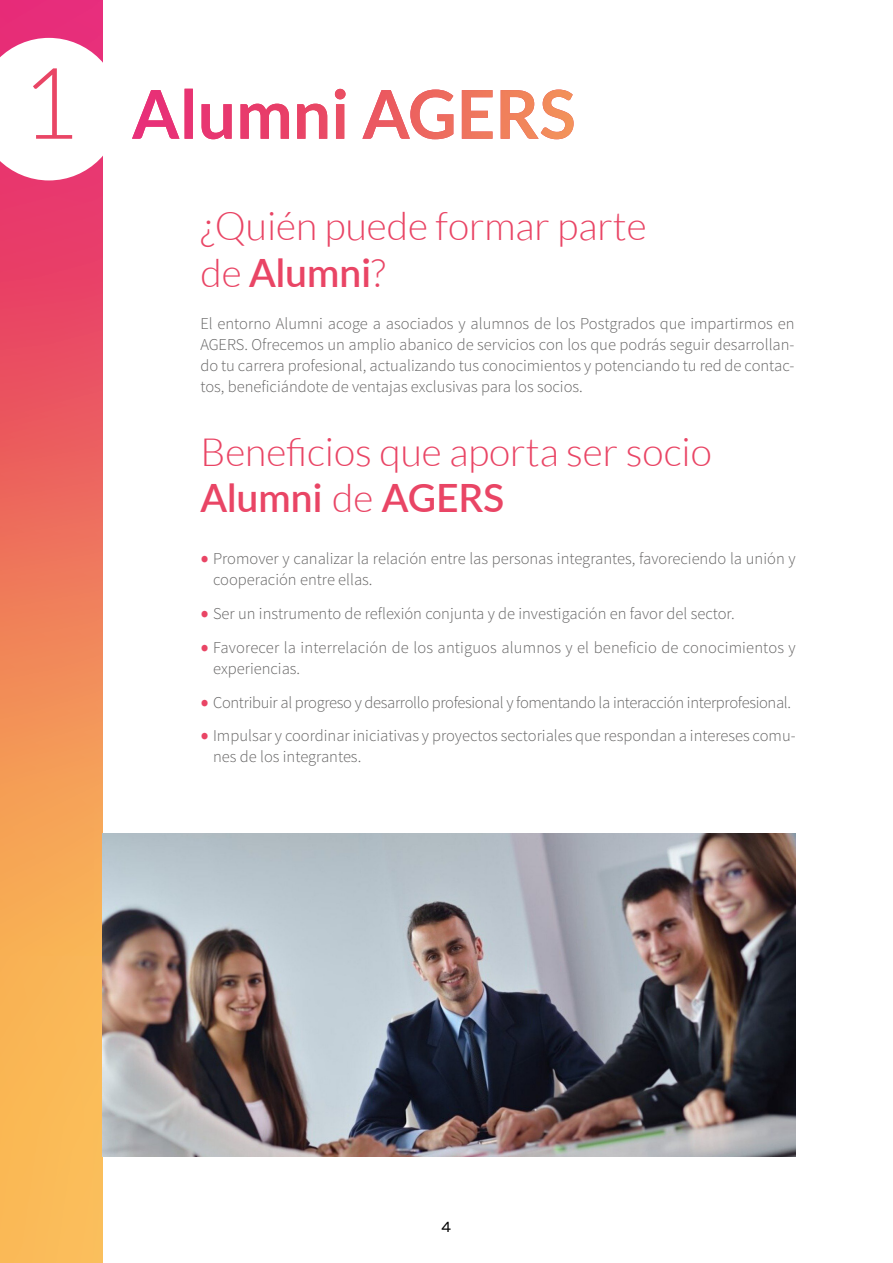
<style>
.page{position:relative;width:893px;height:1263px;background:#fff}
.page>*{position:absolute;margin:0;border:0;box-sizing:border-box;transform-origin:0 0}
.t1{font:300 99px "Lato";color:#e94565}
.t2{font:300 39px/46.5px "Lato";color:#e94565}
.t3{font:300 16.5px/21px "Source Sans Pro";color:#646363}
.t4{font:300 16.5px "Source Sans Pro";letter-spacing:-.02em;color:#646363}
.t5{font:15px "Muller";color:#000}
.s1{font-weight:600}
.s2{font-size:30px;color:#e94565}
</style>
<div class="page">
<img style="left:0;top:0;width:102px;height:1263px">
<svg style="left:0;top:38px;width:103px;height:142px"></svg>
<svg style="left:132px;top:89px;width:53px;height:50px"></svg>
<img style="left:185px;top:89px;width:389px;height:50px">
<img style="left:102px;top:834px;width:694px;height:323px">
<h1 class="t1" style="left:21px;top:50px;width:59px">1</h1>
<h2 class="t2" style="left:200px;top:203px;width:448px">¿Quién puede formar parte de <span class="s1">Alumni</span>?</h2>
<p class="t3" style="left:200px;top:313px;width:596px;text-align:justify">El entorno Alumni acoge a asociados y alumnos de los Postgrados que impartirmos en AGERS. Ofrecemos un amplio abanico de servicios con los que podrás seguir desarrollan&shy;do tu carrera profesional, actualizando tus conocimientos y potenciando tu red de contac&shy;tos, beneficiándote de ventajas exclusivas para los socios.</p>
<h2 class="t2" style="left:200px;top:429px;width:513px">Beneficios que aporta ser socio<br><span class="s1">Alumni</span> de <span class="s1">AGERS</span></h2>
<p class="t3" style="left:213px;top:548px;width:584px;text-indent:-13px"><span class="s2">•</span> Promover y canalizar la relación entre las personas integrantes, favoreciendo la unión y cooperación entre ellas.</p>
<p class="t3" style="left:200px;top:603px;width:536px"><span class="s2">•</span> Ser un instrumento de reflexión conjunta y de investigación en favor del sector.</p>
<p class="t3" style="left:213px;top:637px;width:584px;text-indent:-13px"><span class="s2">•</span> Favorecer la interrelación de los antiguos alumnos y el beneficio de conocimientos y experiencias.</p>
<p class="t4" style="left:200px;top:692px;width:592px"><span class="s2">•</span> Contribuir al progreso y desarrollo profesional y fomentando la interacción interprofesional.</p>
<p class="t3" style="left:213px;top:725px;width:584px;text-indent:-13px"><span class="s2">•</span> Impulsar y coordinar iniciativas y proyectos sectoriales que respondan a intereses comu&shy;nes de los integrantes.</p>
<p class="t5" style="left:442px;top:1218px;width:11px">4</p>
</div>
